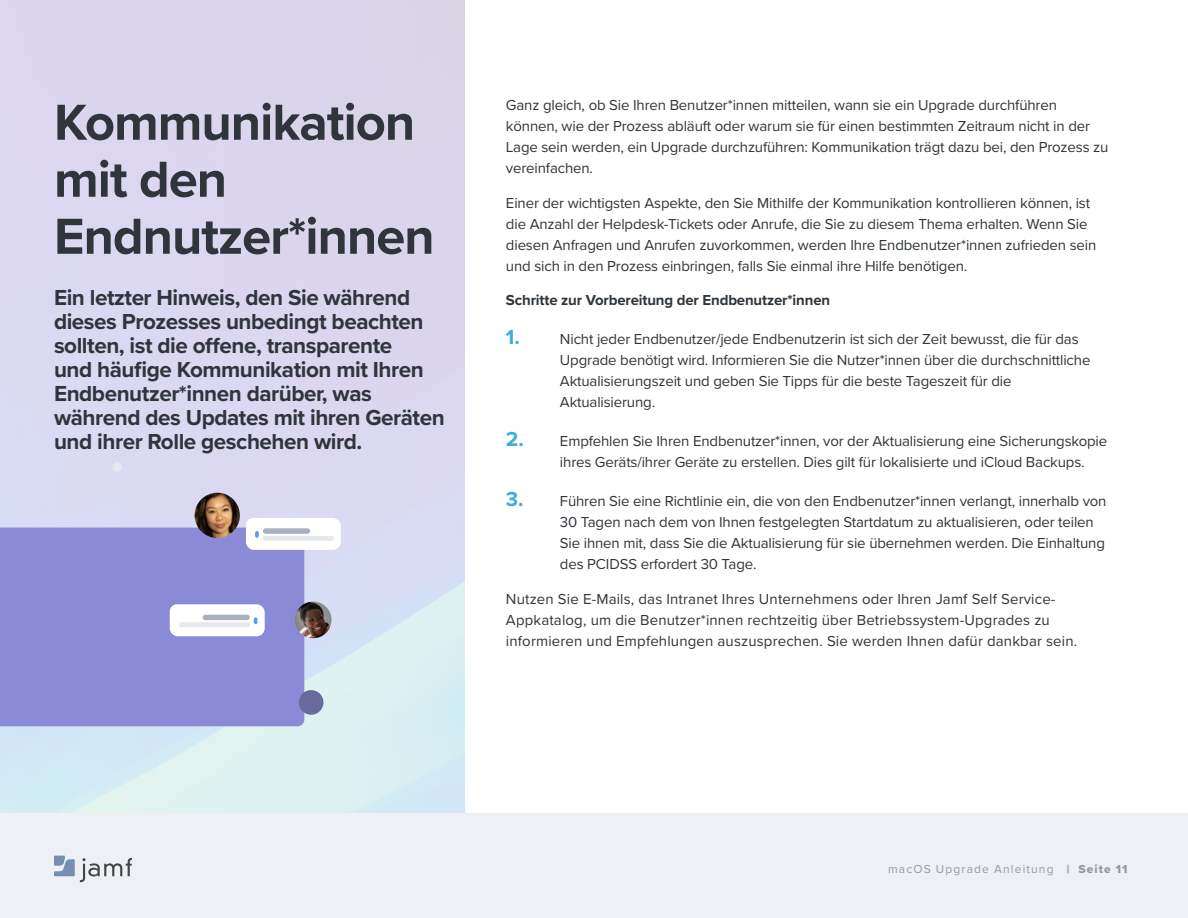
<style>
.page{position:relative;width:1188px;height:918px;background:#fff}
.page>*{position:absolute;margin:0;border:0;box-sizing:border-box;transform-origin:0 0}
.t1{font:700 52.5px/57px "Proxima Nova";letter-spacing:-.02em;color:#2f353a}
.t2{font:700 22.5px/24px "Proxima Nova";letter-spacing:-.02em;color:#2f353a}
.t3{font:15px/21px "Proxima Nova";letter-spacing:-.01em;color:#2f353a}
.t4{font:15px/21px "Proxima Nova";letter-spacing:.01em;color:#2f353a}
.t5{font:700 15px "Proxima Nova";letter-spacing:-.01em;color:#2f353a}
.t6{font:12px "Proxima Nova";letter-spacing:.095em;color:#979a9d}
.s1{font-weight:700;font-size:21px;color:#3baed9}
.s2{font-family:"Proxima Nova Extrabld"}
</style>
<div class="page">
<svg style="left:0;top:0;width:465px;height:813px;background:#dadbef"></svg>
<div style="left:0;top:813px;width:1187px;height:105px;background:#edf0f5"></div>
<svg style="left:54px;top:856px;width:78px;height:26px"></svg>
<div style="left:0;top:528px;width:304px;height:198px;background:#8a8ad6"></div>
<svg style="left:246px;top:518px;width:95px;height:32px"></svg>
<svg style="left:170px;top:604px;width:95px;height:32px"></svg>
<div style="left:112px;top:462px;width:10px;height:10px;background:#e6e8ed;border-radius:50%"></div>
<img style="left:195px;top:493px;width:29px;height:45px">
<svg style="left:238px;top:512px;width:2px;height:12px"></svg>
<div style="left:299px;top:690px;width:24px;height:25px;background:#69699d;border-radius:50%"></div>
<img style="left:295px;top:602px;width:37px;height:36px;border-radius:18px">
<h1 class="t1" style="left:54px;top:93px;width:382px">Kommunikation mit den<br>Endnutzer*innen</h1>
<p class="t2" style="left:54px;top:285px;width:392px">Ein letzter Hinweis, den Sie während dieses Prozesses unbedingt beachten sollten, ist die offene, transparente<br>und häufige Kommunikation mit Ihren Endbenutzer*innen darüber, was während des Updates mit ihren Geräten und ihrer Rolle geschehen wird.</p>
<p class="t3" style="left:506px;top:94px;width:604px">Ganz gleich, ob Sie Ihren Benutzer*innen mitteilen, wann sie ein Upgrade durchführen können, wie der Prozess abläuft oder warum sie für einen bestimmten Zeitraum nicht in der Lage sein werden, ein Upgrade durchzuführen: Kommunikation trägt dazu bei, den Prozess zu vereinfachen.</p>
<p class="t3" style="left:506px;top:191px;width:592px">Einer der wichtigsten Aspekte, den Sie Mithilfe der Kommunikation kontrollieren können, ist die Anzahl der Helpdesk-Tickets oder Anrufe, die Sie zu diesem Thema erhalten. Wenn Sie diesen Anfragen und Anrufen zuvorkommen, werden Ihre Endbenutzer*innen zufrieden sein und sich in den Prozess einbringen, falls Sie einmal ihre Hilfe benötigen.</p>
<p class="t5" style="left:506px;top:289px;width:326px">Schritte zur Vorbereitung der Endbenutzer*innen</p>
<p class="t3" style="left:560px;top:328px;width:532px;text-indent:-54px"><span class="s1">1.</span> Nicht jeder Endbenutzer/jede Endbenutzerin ist sich der Zeit bewusst, die für das Upgrade benötigt wird. Informieren Sie die Nutzer*innen über die durchschnittliche Aktualisierungszeit und geben Sie Tipps für die beste Tageszeit für die Aktualisierung.</p>
<p class="t3" style="left:560px;top:430px;width:549px;text-indent:-54px"><span class="s1">2.</span> Empfehlen Sie Ihren Endbenutzer*innen, vor der Aktualisierung eine Sicherungskopie ihres Geräts/ihrer Geräte zu erstellen. Dies gilt für lokalisierte und iCloud Backups.</p>
<p class="t3" style="left:560px;top:490px;width:548px;text-indent:-54px"><span class="s1">3.</span> Führen Sie eine Richtlinie ein, die von den Endbenutzer*innen verlangt, innerhalb von 30 Tagen nach dem von Ihnen festgelegten Startdatum zu aktualisieren, oder teilen Sie ihnen mit, dass Sie die Aktualisierung für sie übernehmen werden. Die Einhaltung des PCIDSS erfordert 30 Tage.</p>
<p class="t4" style="left:506px;top:587px;width:573px">Nutzen Sie E-Mails, das Intranet Ihres Unternehmens oder Ihren Jamf Self Service-<br>Appkatalog, um die Benutzer*innen rechtzeitig über Betriebssystem-Upgrades zu informieren und Empfehlungen auszusprechen. Sie werden Ihnen dafür dankbar sein.</p>
<p class="t6" style="left:888px;top:860px;width:241px">macOS Upgrade Anleitung <span class="s2">| Seite 11</span></p>
</div>
